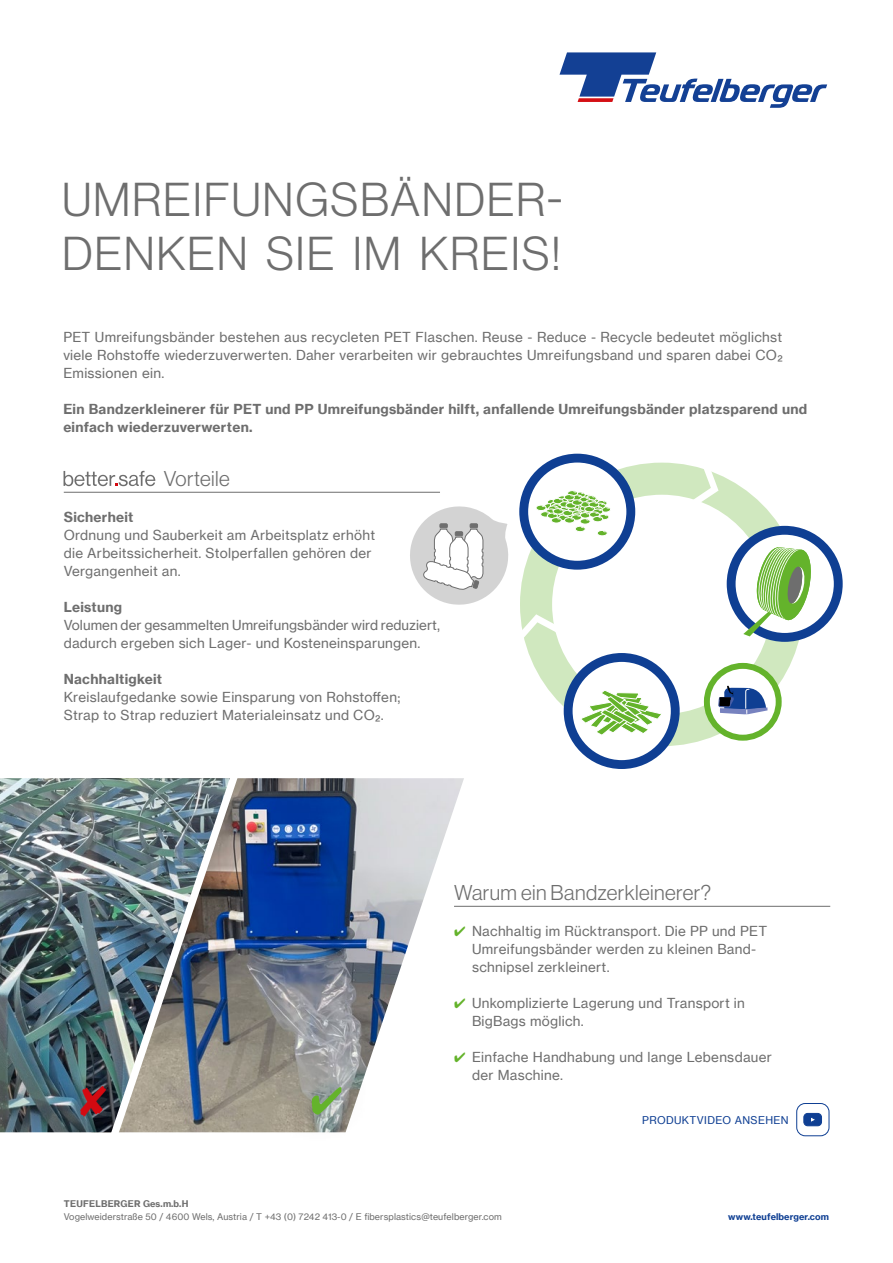
<style>
.page{position:relative;width:893px;height:1263px;background:#fff}
.page>*{position:absolute;margin:0;border:0;box-sizing:border-box;transform-origin:0 0}
.t1{font:46.5px/54px "N Haas Grotesk DS Pro 45 Lt";letter-spacing:.035em;color:#6e6e6e}
.t2{font:21px "N Haas Grotesk DS Pro 45 Lt";letter-spacing:.02em;color:#6e6e6e}
.t3{font:13.5px/18px "N Haas Grotesk TX Pro 55 Rg";letter-spacing:.02em;color:#6e6e6e}
.t4{font:13.5px/18px "N Haas Grotesk TX Pro 75 Bd";letter-spacing:.02em;color:#6e6e6e}
.t5{font:10.5px "N Haas Grotesk TX Pro 55 Rg";letter-spacing:.035em;color:#0f3f93}
.t6{font:9px "N Haas Grotesk TX Pro 55 Rg";letter-spacing:.01em;color:#6e6e6e}
.t7{font:9px "N Haas Grotesk TX Pro 75 Bd";letter-spacing:.025em;color:#6e6e6e}
.t8{font:9px "N Haas Grotesk TX Pro 75 Bd";letter-spacing:.01em;color:#0f3f93}
.s1{color:#64b32b}
</style>
<div class="page">
<img style="left:240px;top:778px;width:224px;height:354px">
<img style="left:0;top:778px;width:108px;height:354px">
<img style="left:108px;top:778px;width:132px;height:355px">
<svg style="left:559px;top:52px;width:269px;height:56px"></svg>
<svg style="left:64px;top:471px;width:91px;height:15px"></svg>
<svg style="left:520px;top:463px;width:284px;height:283px;background:#cae3bc"></svg>
<div style="left:552px;top:495px;width:219px;height:219px;background:#fff;border-radius:50%"></div>
<svg style="left:731px;top:530px;width:107px;height:107px"></svg>
<div style="left:727px;top:526px;width:116px;height:116px;border:9px solid #0f3f93;border-radius:50%"></div>
<svg style="left:743px;top:546px;width:70px;height:90px"></svg>
<svg style="left:524px;top:458px;width:107px;height:107px"></svg>
<div style="left:519px;top:454px;width:116px;height:116px;border:9px solid #0f3f93;border-radius:50%"></div>
<div style="left:600px;top:507px;width:11px;height:5px;border:1px solid #fff;border-radius:50%"></div>
<svg style="left:568px;top:657px;width:107px;height:107px"></svg>
<div style="left:564px;top:653px;width:116px;height:116px;border:9px solid #0f3f93;border-radius:50%"></div>
<svg style="left:580px;top:690px;width:83px;height:46px"></svg>
<svg style="left:391px;top:488px;width:218px;height:153px"></svg>
<svg style="left:690px;top:465px;width:28px;height:40px"></svg>
<svg style="left:707px;top:666px;width:72px;height:72px"></svg>
<div style="left:704px;top:663px;width:78px;height:78px;border:6px solid #64b32b;border-radius:50%"></div>
<svg style="left:718px;top:677px;width:49px;height:37px"></svg>
<hr style="left:454px;top:906px;width:376px;height:1px;background:#6e6e6e">
<hr style="left:64px;top:492px;width:376px;height:1px;background:#6e6e6e">
<div style="left:282px;top:1060px;width:88px;height:83px;background:#6e6e6e;opacity:.75"></div>
<svg style="left:312px;top:1087px;width:29px;height:28px"></svg>
<div style="left:796px;top:1103px;width:33px;height:33px;border:1px solid #0f3f93;border-radius:8px"></div>
<svg style="left:803px;top:1113px;width:19px;height:13px"></svg>
<svg style="left:80px;top:1086px;width:26px;height:30px"></svg>
<h1 class="t1" style="left:62px;top:173px;width:502px">UMREIFUNGSBÄNDER-<br>DENKEN SIE IM KREIS!</h1>
<p class="t3" style="left:63px;top:328px;width:721px;text-align:justify">PET Umreifungsbänder bestehen aus recycleten PET Flaschen. Reuse - Reduce - Recycle bedeutet möglichst viele Rohstoffe wiederzuverwerten. Daher verarbeiten wir gebrauchtes Umreifungsband und sparen dabei CO2<br>Emissionen ein.</p>
<p class="t4" style="left:63px;top:400px;width:745px">Ein Bandzerkleinerer für PET und PP Umreifungsbänder hilft, anfallende Umreifungsbänder platzsparend und einfach wiederzuverwerten.</p>
<h2 class="t2" style="left:164px;top:467px;width:68px">Vorteile</h2>
<p class="t4" style="left:64px;top:508px;width:71px">Sicherheit</p>
<p class="t3" style="left:64px;top:526px;width:313px">Ordnung und Sauberkeit am Arbeitsplatz erhöht die Arbeitssicherheit. Stolperfallen gehören der<br>Vergangenheit an.</p>
<p class="t4" style="left:64px;top:598px;width:60px">Leistung</p>
<p class="t3" style="left:64px;top:616px;width:378px">Volumen der gesammelten Umreifungsbänder wird reduziert, dadurch ergeben sich Lager- und Kosteneinsparungen.</p>
<p class="t4" style="left:64px;top:670px;width:100px">Nachhaltigkeit</p>
<p class="t3" style="left:64px;top:688px;width:338px">Kreislaufgedanke sowie Einsparung von Rohstoffen;<br>Strap to Strap reduziert Materialeinsatz und CO2.</p>
<h2 class="t2" style="left:454px;top:881px;width:259px">Warum ein Bandzerkleinerer?</h2>
<p class="t3" style="left:472px;top:922px;width:297px;text-indent:-18px"><span class="s1">✔</span> Nachhaltig im Rücktransport. Die PP und PET<br>Umreifungsbänder werden zu kleinen Band&shy;schnipsel zerkleinert.</p>
<p class="t3" style="left:472px;top:994px;width:274px;text-indent:-18px"><span class="s1">✔</span> Unkomplizierte Lagerung und Transport in<br>BigBags möglich.</p>
<p class="t3" style="left:472px;top:1048px;width:301px;text-indent:-18px"><span class="s1">✔</span> Einfache Handhabung und lange Lebensdauer der Maschine.</p>
<p class="t5" style="left:642px;top:1114px;width:148px">PRODUKTVIDEO ANSEHEN</p>
<p class="t7" style="left:64px;top:1198px;width:126px">TEUFELBERGER Ges.m.b.H</p>
<p class="t6" style="left:64px;top:1212px;width:439px">Vogelweiderstraße 50 / 4600 Wels, Austria / T +43 (0) 7242 413-0 / E fibersplastics@teufelberger.com</p>
<p class="t8" style="left:728px;top:1211px;width:102px">www.teufelberger.com</p>
</div>
